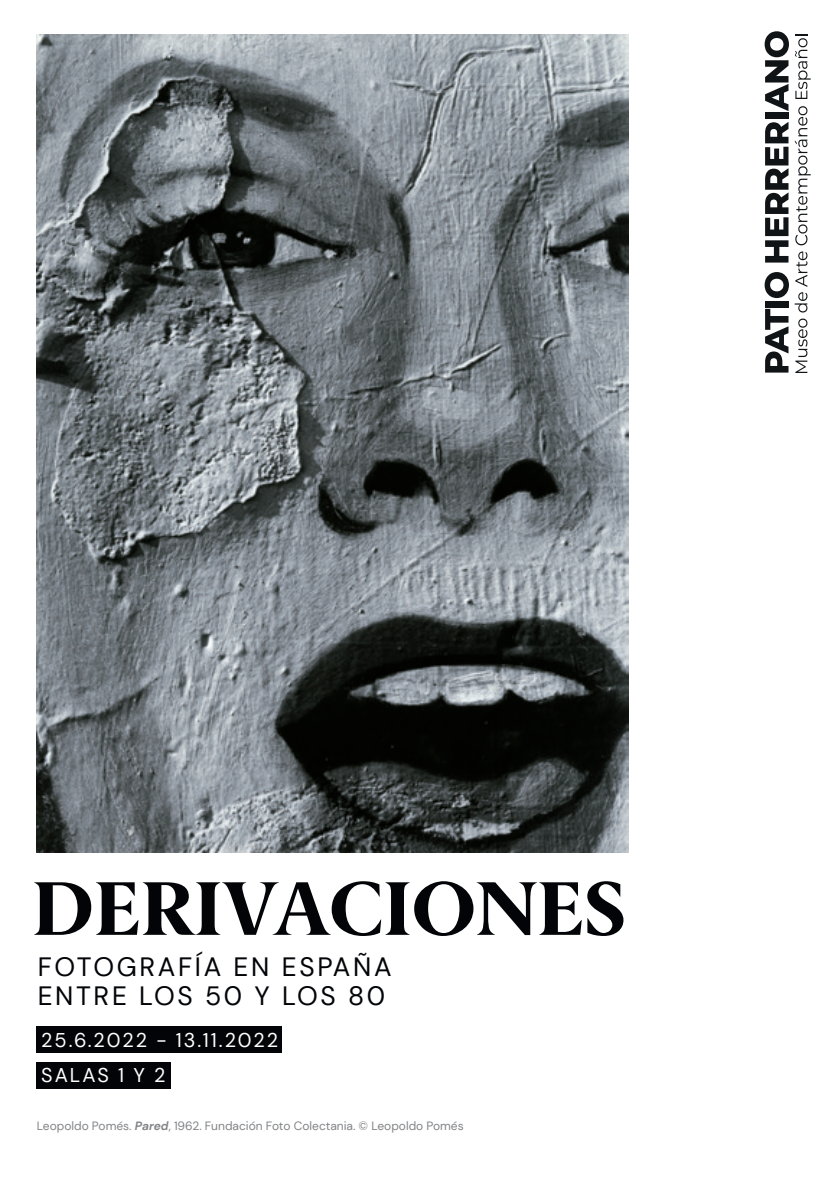
<style>
.page{position:relative;width:840px;height:1191px;background:#fff}
.page>*{position:absolute;margin:0;border:0;box-sizing:border-box;transform-origin:0 0}
.t1{font:800 76.2px "Berlingske Serif";color:#020407}
.t2{font:26.4px/29.2px "DM Sans";letter-spacing:.1em;color:#020407}
.t3{font:19.8px/35.8px "DM Sans";letter-spacing:.1em;color:#fff}
.t4{font:12px "DM Sans";color:#818386}
.s1{font-weight:700;font-style:italic}
</style>
<div class="page">
<img style="left:37px;top:35px;width:591px;height:817px">
<div style="left:37px;top:1026px;width:245px;height:26px;background:#020407"></div>
<div style="left:37px;top:1061px;width:134px;height:27px;background:#020407"></div>
<svg style="left:765px;top:309px;width:23px;height:63px"></svg>
<div style="left:764px;top:301px;width:24px;height:6px;background:#111416"></div>
<svg style="left:764px;top:272px;width:24px;height:26px"></svg>
<svg style="left:765px;top:122px;width:23px;height:140px"></svg>
<div style="left:764px;top:113px;width:24px;height:6px;background:#111416"></div>
<svg style="left:764px;top:31px;width:24px;height:80px"></svg>
<svg style="left:795px;top:318px;width:12px;height:55px"></svg>
<svg style="left:794px;top:251px;width:13px;height:61px"></svg>
<svg style="left:794px;top:106px;width:16px;height:139px"></svg>
<svg style="left:795px;top:35px;width:15px;height:64px"></svg>
<h1 class="t1" style="left:33px;top:853px;width:594px">DERIVACIONES</h1>
<h2 class="t2" style="left:38px;top:952px;width:355px">FOTOGRAFÍA EN ESPAÑA<br>ENTRE LOS 50 Y LOS 80</h2>
<h3 class="t3" style="left:41px;top:1021px;width:238px">25.6.2022 - 13.11.2022<br>SALAS 1 Y 2</h3>
<p class="t4" style="left:37px;top:1118px;width:428px">Leopoldo Pomés. <span class="s1">Pared</span>, 1962. Fundación Foto Colectania. © Leopoldo Pomés</p>
</div>
